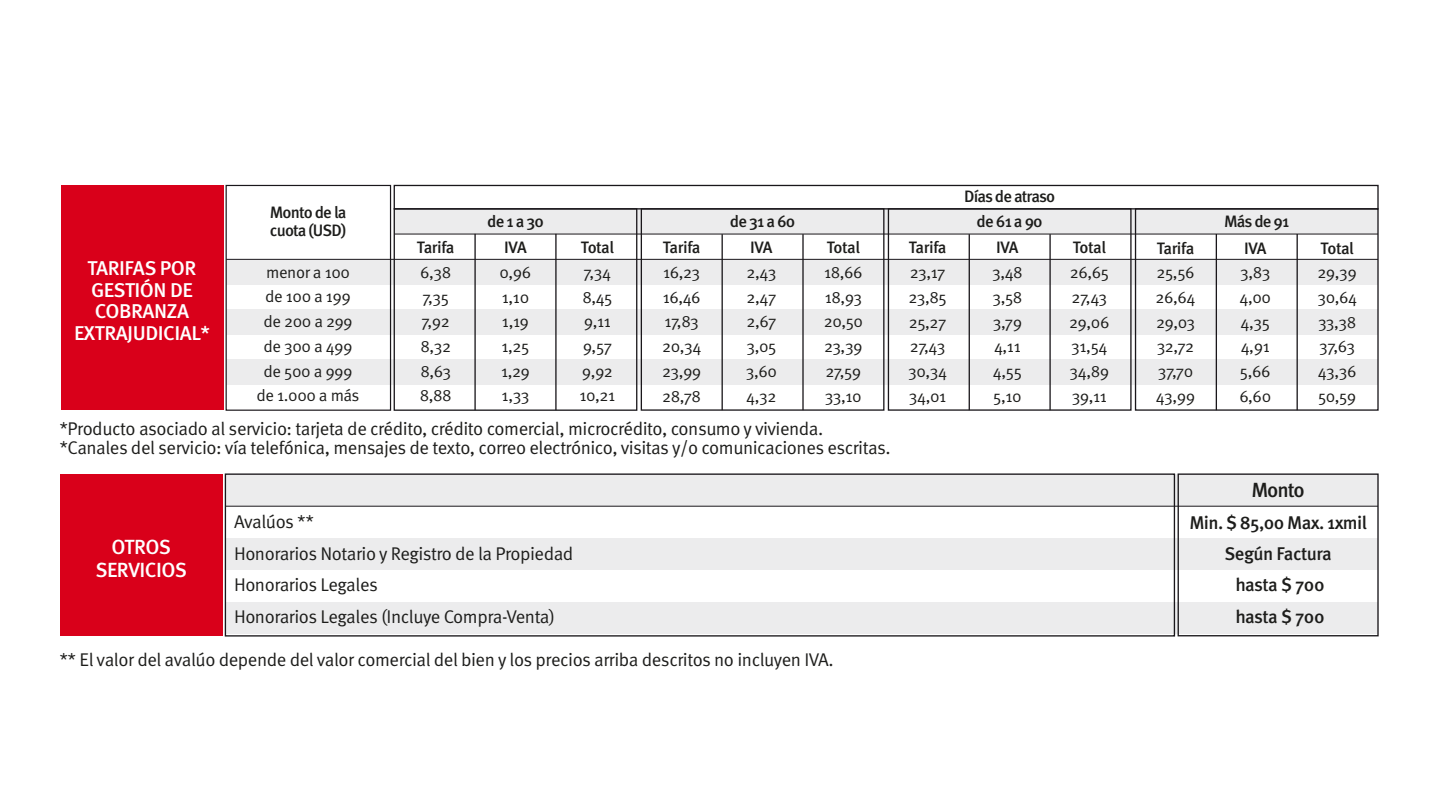
<style>
.page{position:relative;width:1440px;height:810px;background:#fff}
.page>*{position:absolute;margin:0;border:0;box-sizing:border-box;transform-origin:0 0}
.t1{font:500 20.55px/22.5px "Meta Pro";letter-spacing:-.025em;color:#fff;text-align:center}
.t2{font:500 20.55px "Meta Pro";letter-spacing:-.05em;color:#1d1d1b}
.t3{font:500 19.95px/21.8px "Meta Pro";letter-spacing:-.025em;color:#fff;text-align:center}
.t4{font:18.38px/31.4px "Meta Pro Norm";letter-spacing:-.025em;color:#1d1d1b}
.t5{font:500 18.38px/31.4px "Meta Pro";letter-spacing:-.035em;color:#1d1d1b;text-align:center}
.t6{font:16.5px/24.8px "Meta Pro Norm";letter-spacing:-.025em;color:#1d1d1b}
.t7{font:500 16.5px/17.7px "Meta Pro";letter-spacing:-.05em;color:#1d1d1b}
</style>
<div class="page">
<div style="left:61px;top:185px;width:162px;height:225px;background:#d9001a"></div>
<div style="left:226px;top:259px;width:1152px;height:26px;background:#ececed"></div>
<div style="left:394px;top:209px;width:984px;height:25px;background:#ececed"></div>
<div style="left:226px;top:310px;width:1152px;height:25px;background:#ececed"></div>
<div style="left:226px;top:360px;width:1152px;height:25px;background:#ececed"></div>
<div style="left:641px;top:208px;width:243px;height:203px;border:1px solid #1a171b"></div>
<div style="left:394px;top:208px;width:243px;height:203px;border:1px solid #1a171b"></div>
<div style="left:888px;top:208px;width:244px;height:203px;border:1px solid #1a171b"></div>
<div style="left:1135px;top:208px;width:244px;height:203px;border:1px solid #1a171b"></div>
<div style="left:226px;top:185px;width:165px;height:226px;border:1px solid #1a171b"></div>
<hr style="left:394px;top:234px;width:984px;height:1px;background:#1a171b">
<hr style="left:226px;top:259px;width:1152px;height:1px;background:#1a171b">
<div style="left:394px;top:185px;width:985px;height:25px;border:1px solid #1a171b"></div>
<hr style="left:555px;top:234px;width:2px;height:176px;background:#1a171b">
<hr style="left:474px;top:234px;width:2px;height:176px;background:#1a171b">
<hr style="left:802px;top:234px;width:2px;height:176px;background:#1a171b">
<hr style="left:722px;top:234px;width:1px;height:176px;background:#1a171b">
<hr style="left:1049px;top:234px;width:2px;height:176px;background:#1a171b">
<hr style="left:969px;top:234px;width:1px;height:176px;background:#1a171b">
<hr style="left:1297px;top:234px;width:1px;height:176px;background:#1a171b">
<hr style="left:1216px;top:234px;width:1px;height:176px;background:#1a171b">
<div style="left:60px;top:474px;width:162px;height:162px;background:#d9001a"></div>
<div style="left:225px;top:538px;width:1153px;height:32px;background:#ececed"></div>
<div style="left:225px;top:474px;width:1153px;height:32px;background:#ececed"></div>
<div style="left:225px;top:602px;width:1153px;height:32px;background:#ececed"></div>
<div style="left:225px;top:473px;width:950px;height:164px;border:1px solid #1a171b"></div>
<div style="left:1178px;top:473px;width:201px;height:163px;border:1px solid #1a171b"></div>
<hr style="left:225px;top:506px;width:1153px;height:1px;background:#1a171b">
<p class="t3" style="left:74px;top:256px;width:138px">TARIFAS POR<br>GESTIÓN DE<br>COBRANZA<br>EXTRAJUDICIAL*</p>
<p class="t7" style="left:270px;top:203px;width:78px">Monto de la cuota (USD)</p>
<p class="t6" style="left:257px;top:259px;width:104px;text-align:center">menor a 100 de 100 a 199 de 200 a 299 de 300 a 499 de 500 a 999 de 1.000 a más</p>
<p class="t7" style="left:417px;top:237px;width:39px">Tarifa</p>
<p class="t6" style="left:420px;top:259px;width:33px">6,38<br>7,35<br>7,92<br>8,32<br>8,63<br>8,88</p>
<p class="t7" style="left:964px;top:187px;width:93px">Días de atraso</p>
<p class="t7" style="left:487px;top:211px;width:58px">de 1 a 30</p>
<p class="t7" style="left:730px;top:211px;width:67px">de 31 a 60</p>
<p class="t7" style="left:977px;top:211px;width:68px">de 61 a 90</p>
<p class="t7" style="left:1224px;top:211px;width:67px">Más de 91</p>
<p class="t7" style="left:504px;top:238px;width:24px">IVA</p>
<p class="t6" style="left:500px;top:259px;width:33px">0,96<br>1,10<br>1,19<br>1,25<br>1,29<br>1,33</p>
<p class="t7" style="left:581px;top:238px;width:35px">Total</p>
<p class="t6" style="left:580px;top:259px;width:37px">7,34<br>8,45<br>9,11<br>9,57<br>9,92<br>10,21</p>
<p class="t7" style="left:663px;top:238px;width:39px">Tarifa</p>
<p class="t6" style="left:662px;top:259px;width:41px">16,23<br>16,46<br>17,83<br>20,34<br>23,99<br>28,78</p>
<p class="t7" style="left:750px;top:238px;width:24px">IVA</p>
<p class="t6" style="left:746px;top:259px;width:33px;text-align:justify">2,43<br>2,47<br>2,67<br>3,05<br>3,60<br>4,32</p>
<p class="t7" style="left:827px;top:238px;width:35px">Total</p>
<p class="t6" style="left:824px;top:259px;width:41px;text-align:justify">18,66<br>18,93<br>20,50<br>23,39<br>27,59<br>33,10</p>
<p class="t7" style="left:909px;top:238px;width:39px">Tarifa</p>
<p class="t6" style="left:908px;top:259px;width:40px;text-align:justify">23,17<br>23,85<br>25,27<br>27,43<br>30,34<br>34,01</p>
<p class="t7" style="left:996px;top:238px;width:24px">IVA</p>
<p class="t6" style="left:992px;top:259px;width:32px;text-align:justify">3,48<br>3,58<br>3,79<br>4,11<br>4,55<br>5,10</p>
<p class="t7" style="left:1073px;top:238px;width:35px">Total</p>
<p class="t6" style="left:1069px;top:259px;width:42px">26,65<br>27,43<br>29,06<br>31,54<br>34,89<br>39,11</p>
<p class="t7" style="left:1157px;top:238px;width:39px">Tarifa</p>
<p class="t6" style="left:1156px;top:259px;width:41px">25,56<br>26,64<br>29,03<br>32,72<br>37,70<br>43,99</p>
<p class="t7" style="left:1244px;top:238px;width:24px">IVA</p>
<p class="t6" style="left:1239px;top:259px;width:33px;text-align:justify">3,83<br>4,00<br>4,35<br>4,91<br>5,66<br>6,60</p>
<p class="t4" style="left:59px;top:418px;width:833px;line-height:18.8px">*Producto asociado al servicio: tarjeta de crédito, crédito comercial, microcrédito, consumo y vivienda. *Canales del servicio: vía telefónica, mensajes de texto, correo electrónico, visitas y/o comunicaciones escritas.</p>
<p class="t2" style="left:1251px;top:474px;width:55px">Monto</p>
<p class="t7" style="left:1321px;top:238px;width:35px">Total</p>
<p class="t6" style="left:1317px;top:259px;width:41px;text-align:justify">29,39<br>30,64<br>33,38<br>37,63<br>43,36<br>50,59</p>
<p class="t1" style="left:95px;top:535px;width:93px">OTROS<br>SERVICIOS</p>
<p class="t4" style="left:234px;top:505px;width:341px">Avalúos **<br>Honorarios Notario y Registro de la Propiedad<br>Honorarios Legales<br>Honorarios Legales (Incluye Compra-Venta)</p>
<p class="t5" style="left:1189px;top:505px;width:179px">Min. $ 85,00 Max. 1xmil<br>Según Factura<br>hasta $ 700<br>hasta $ 700</p>
<p class="t4" style="left:59px;top:643px;width:776px">** El valor del avalúo depende del valor comercial del bien y los precios arriba descritos no incluyen IVA.</p>
</div>
